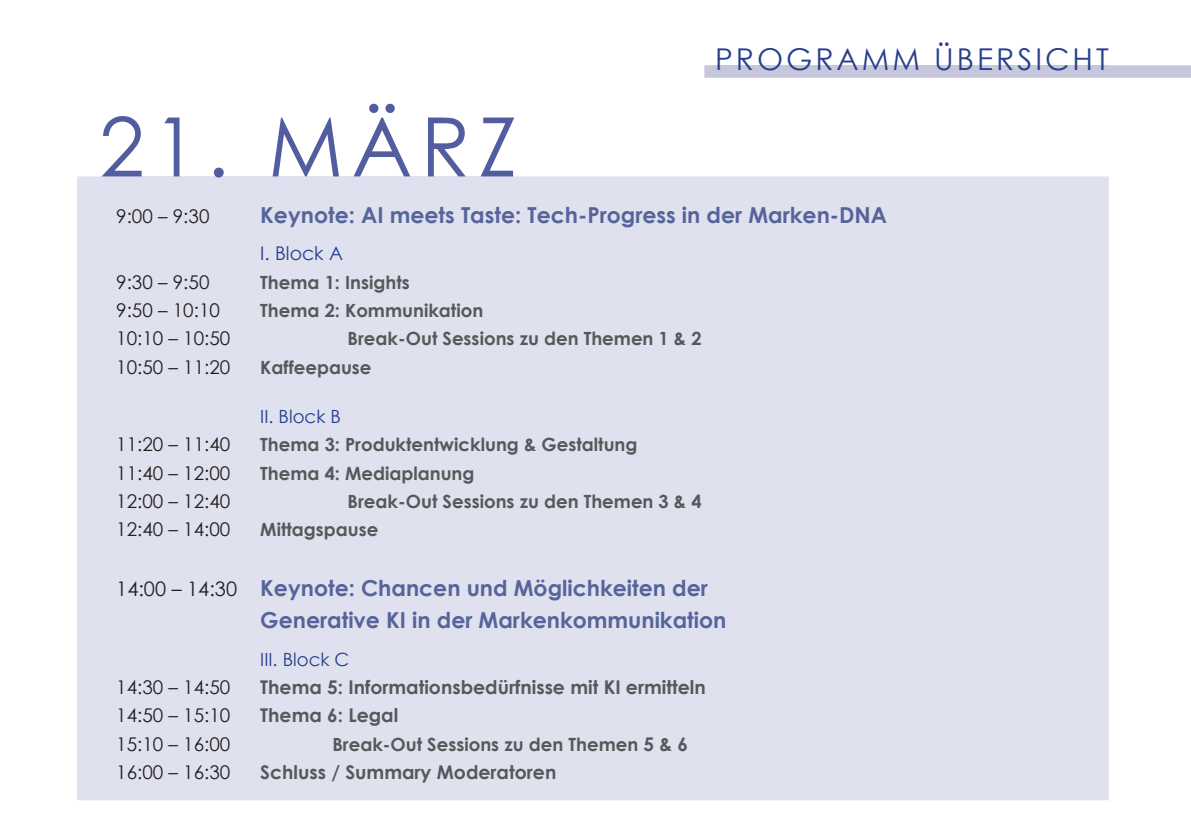
<style>
.page{position:relative;width:1191px;height:840px;background:#fff}
.page>*{position:absolute;margin:0;border:0;box-sizing:border-box;transform-origin:0 0}
.t1{font:82px "Century Gothic";letter-spacing:.1em;color:#525d9f}
.t2{font:30px "Century Gothic";letter-spacing:.1em;color:#253f8e}
.t3{font:700 22px/32px "Century Gothic";color:#56649a}
.t4{font:18.8px "Century Gothic";color:#231f20}
.t5{font:700 18.8px "Century Gothic";color:#57585a}
.t6{font:18.8px "Century Gothic";color:#253e8d}
.t7{font:700 18.2px "Century Gothic";color:#57585a}
.t8{font:18.2px "Century Gothic";color:#253e8d}
.s1{font-weight:400;font-size:20px;color:#231f20}
.s2{font-size:18.8px}
</style>
<div class="page">
<svg style="left:704px;top:65px;width:487px;height:13px;background:#c8c8dd"></svg>
<div style="left:717px;top:65px;width:391px;height:6px;background:#c6c6dc"></div>
<div style="left:77px;top:176px;width:1031px;height:623px;background:#e0e1ee"></div>
<hr style="left:102px;top:176px;width:412px;height:1px;background:#e0e1ee">
<h2 class="t2" style="left:715px;top:38px;width:395px">PROGRAMM ÜBERSICHT</h2>
<h1 class="t1" style="left:99px;top:89px;width:420px">21. MÄRZ</h1>
<p class="t4" style="left:116px;top:202px;width:95px">9:00 – 9:30</p>
<p class="t3" style="left:260px;top:198px;width:628px">Keynote: AI meets Taste: Tech-Progress in der Marken-DNA</p>
<p class="t6" style="left:260px;top:240px;width:84px">I. Block A</p>
<p class="t4" style="left:116px;top:268px;width:95px">9:30 – 9:50</p>
<p class="t7" style="left:260px;top:270px;width:151px">Thema 1: Insights</p>
<p class="t4" style="left:116px;top:297px;width:105px">9:50 – 10:10</p>
<p class="t7" style="left:260px;top:299px;width:224px">Thema 2: Kommunikation</p>
<p class="t4" style="left:116px;top:325px;width:116px">10:10 – 10:50</p>
<p class="t7" style="left:347px;top:327px;width:355px">Break-Out Sessions zu den Themen 1 &amp; 2</p>
<p class="t4" style="left:116px;top:353px;width:116px">10:50 – 11:20</p>
<p class="t7" style="left:260px;top:355px;width:113px">Kaffeepause</p>
<p class="t8" style="left:260px;top:403px;width:82px">II. Block B</p>
<p class="t4" style="left:116px;top:431px;width:116px">11:20 – 11:40</p>
<p class="t7" style="left:260px;top:433px;width:379px">Thema 3: Produktentwicklung &amp; Gestaltung</p>
<p class="t4" style="left:116px;top:459px;width:116px">11:40 – 12:00</p>
<p class="t7" style="left:260px;top:461px;width:216px">Thema 4: Mediaplanung</p>
<p class="t4" style="left:116px;top:488px;width:116px">12:00 – 12:40</p>
<p class="t7" style="left:347px;top:489px;width:355px">Break-Out Sessions zu den Themen 3 &amp; 4</p>
<p class="t4" style="left:116px;top:516px;width:116px">12:40 – 14:00</p>
<p class="t7" style="left:260px;top:518px;width:120px">Mittagspause</p>
<p class="t3" style="left:260px;top:571px;width:467px;text-indent:-144px"><span class="s1">14:00 – 14:30</span> Keynote: Chancen und Möglichkeiten der<br>Generative KI in der Markenkommunikation</p>
<p class="t8" style="left:260px;top:646px;width:91px">III. Block C</p>
<p class="t4" style="left:116px;top:673px;width:116px">14:30 – 14:50</p>
<p class="t5" style="left:260px;top:674px;width:447px">Thema 5: Informationsbedürfnisse mit KI ermitteln</p>
<p class="t4" style="left:116px;top:701px;width:116px">14:50 – 15:10</p>
<p class="t5" style="left:260px;top:703px;width:139px">Thema 6: Legal</p>
<p class="t4" style="left:116px;top:730px;width:116px">15:10 – 16:00</p>
<p class="t7" style="left:332px;top:732px;width:357px">Break-Out Sessions zu den Themen <span class="s2">5 &amp; 6</span></p>
<p class="t4" style="left:116px;top:758px;width:116px">16:00 – 16:30</p>
<p class="t5" style="left:260px;top:759px;width:297px">Schluss / Summary Moderatoren</p>
</div>
